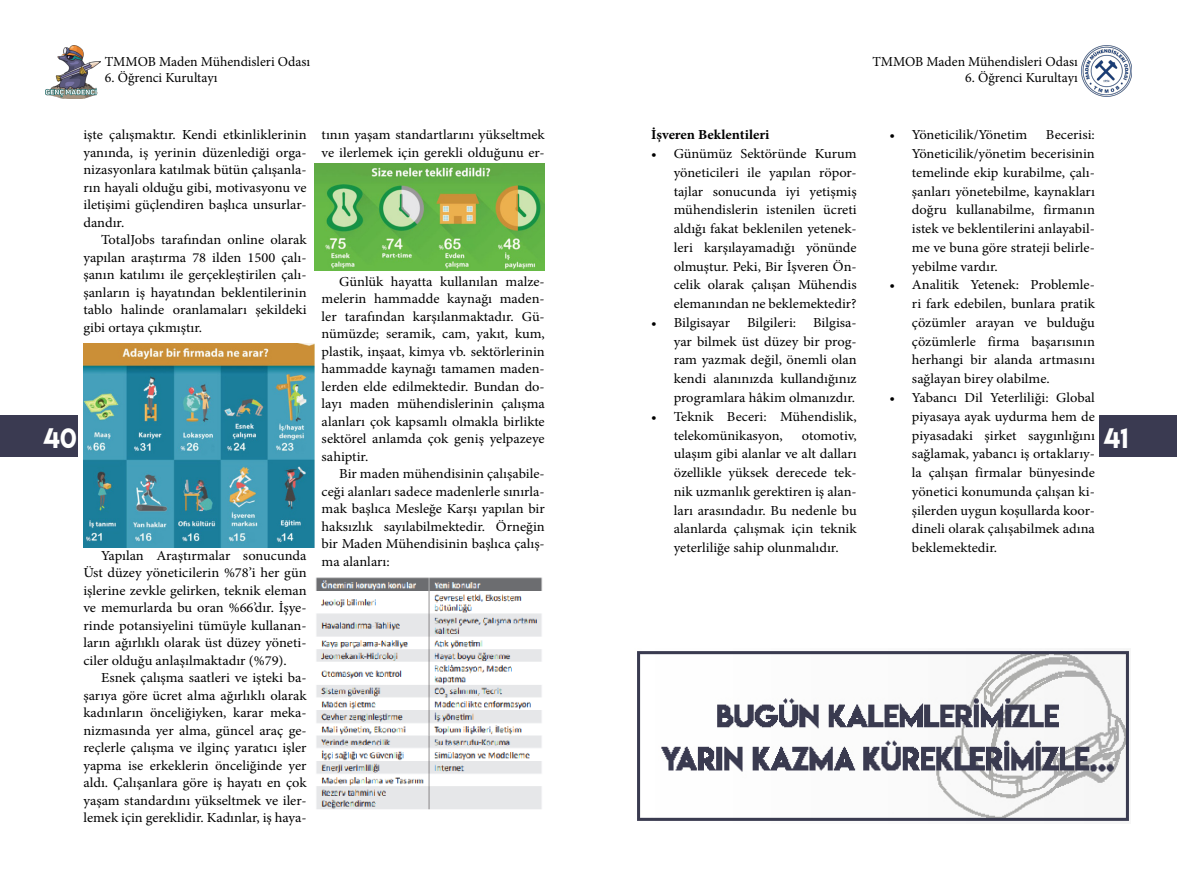
<style>
.page{position:relative;width:1177px;height:872px;background:#fff}
.page>*{position:absolute;margin:0;border:0;box-sizing:border-box;transform-origin:0 0}
.t1{font:25px "Lemon Milk";color:#fff}
.t2{font:13.75px/17.5px "Minion Pro";color:#000;text-align:justify;scale:1.05 1}
.t3{font:13.75px "Minion Pro";color:#000}
.t4{font:700 13.75px "Minion Pro";letter-spacing:-.005em;color:#000;scale:1.05 1}
</style>
<div class="page">
<div style="left:0;top:415px;width:77px;height:41px;background:#3a3a51"></div>
<div style="left:1099px;top:415px;width:77px;height:41px;background:#3a3a51"></div>
<img style="left:45px;top:45px;width:55px;height:53px">
<img style="left:1081px;top:45px;width:50px;height:52px">
<img style="left:83px;top:343px;width:231px;height:204px">
<img style="left:315px;top:164px;width:230px;height:107px">
<img style="left:315px;top:577px;width:228px;height:233px">
<img style="left:637px;top:649px;width:492px;height:172px">
<p class="t3" style="left:105px;top:52px;width:207px">TMMOB Maden Mühendisleri Odası</p>
<p class="t3" style="left:105px;top:69px;width:114px">6. Öğrenci Kurultayı</p>
<p class="t3" style="left:872px;top:52px;width:207px">TMMOB Maden Mühendisleri Odası</p>
<p class="t3" style="left:965px;top:69px;width:114px">6. Öğrenci Kurultayı</p>
<p class="t4" style="left:651px;top:125px;width:114px">İşveren Beklentileri</p>
<p class="t2" style="left:673px;top:144px;width:176px;line-height:18.8px;text-indent:-22px">• Günümüz Sektöründe Kurum yöneticileri ile yapılan röpor&shy;tajlar sonucunda iyi yetişmiş mühendislerin istenilen ücreti aldığı fakat beklenilen yetenek&shy;leri karşılayamadığı yönünde olmuştur. Peki, Bir İşveren Ön&shy;celik olarak çalışan Mühendis elemanından ne beklemektedir?</p>
<p class="t2" style="left:673px;top:313px;width:176px;line-height:18.8px;text-indent:-22px">• Bilgisayar Bilgileri: Bilgisa&shy;yar bilmek üst düzey bir prog&shy;ram yazmak değil, önemli olan kendi alanınızda kullandığınız programlara hâkim olmanızdır.</p>
<p class="t2" style="left:673px;top:407px;width:176px;line-height:18.8px;text-indent:-22px">• Teknik Beceri: Mühendislik, telekomünikasyon,</p>
<p class="t2" style="left:83px;top:126px;width:214px">işte çalışmaktır. Kendi etkinliklerinin yanında, iş yerinin düzenlediği orga&shy;nizasyonlara katılmak bütün çalışanla&shy;rın hayali olduğu gibi, motivasyonu ve iletişimi güçlendiren başlıca unsurlar&shy;dandır.</p>
<p class="t2" style="left:83px;top:231px;width:214px;text-indent:18px">TotalJobs tarafından online olarak yapılan araştırma 78 ilden 1500 çalı&shy;şanın katılımı ile gerçekleştirilen çalı&shy;şanların iş hayatından beklentilerinin tablo halinde oranlamaları şekildeki gibi ortaya çıkmıştır.</p>
<p class="t2" style="left:321px;top:126px;width:214px">tının yaşam standartlarını yükseltmek ve ilerlemek için gerekli olduğunu er-</p>
<p class="t2" style="left:889px;top:126px;width:133px">• Yöneticilik/Yönetim</p>
<p class="t2" style="left:911px;top:126px;width:176px;line-height:18.8px;text-indent:134px">Becerisi:<br>Yöneticilik/yönetim becerisinin temelinde ekip kurabilme, çalı&shy;şanları yönetebilme, kaynakları doğru kullanabilme, firmanın istek ve beklentilerini anlayabil&shy;me ve buna göre strateji belirle&shy;yebilme vardır.</p>
<p class="t2" style="left:911px;top:276px;width:176px;line-height:18.8px;text-indent:-22px">• Analitik Yetenek: Problemle&shy;ri fark edebilen, bunlara pratik çözümler arayan ve bulduğu çözümlerle firma başarısının herhangi bir alanda artmasını sağlayan birey olabilme.</p>
<p class="t2" style="left:911px;top:388px;width:176px;line-height:18.8px;text-indent:-22px">• Yabancı Dil Yeterliliği: Global piyasaya ayak uydurma hem de piyasadaki şirket saygınlığını sağlamak, yabancı iş ortaklarıy&shy;la çalışan firmalar bünyesinde yönetici konumunda çalışan ki&shy;şilerden uygun koşullarda koor&shy;dineli olarak çalışabilmek adına beklemektedir.</p>
<p class="t2" style="left:321px;top:273px;width:214px;text-indent:18px">Günlük hayatta kullanılan malze&shy;melerin hammadde kaynağı maden&shy;ler tarafından karşılanmaktadır. Gü&shy;nümüzde; seramik, cam, yakıt, kum, plastik, inşaat, kimya vb. sektörlerinin hammadde kaynağı tamamen maden&shy;lerden elde edilmektedir. Bundan do&shy;layı maden mühendislerinin çalışma alanları çok kapsamlı olmakla birlikte sektörel anlamda çok geniş yelpazeye sahiptir.</p>
<p class="t2" style="left:321px;top:465px;width:214px;text-indent:18px">Bir maden mühendisinin çalışabile&shy;ceği alanları sadece madenlerle sınırla&shy;mak başlıca Mesleğe Karşı yapılan bir haksızlık sayılabilmektedir. Örneğin bir Maden Mühendisinin başlıca çalış&shy;ma alanları:</p>
<h1 class="t1" style="left:43px;top:420px;width:35px">40</h1>
<h1 class="t1" style="left:1103px;top:420px;width:27px">41</h1>
<p class="t2" style="left:673px;top:426px;width:176px;line-height:18.8px;text-indent:128px">otomotiv, ulaşım gibi alanlar ve alt dalları özellikle yüksek derecede tek&shy;nik uzmanlık gerektiren iş alan&shy;ları arasındadır. Bu nedenle bu alanlarda çalışmak için teknik yeterliliğe sahip olunmalıdır.</p>
<p class="t2" style="left:83px;top:546px;width:214px;text-indent:18px">Yapılan Araştırmalar sonucunda Üst düzey yöneticilerin %78’i her gün işlerine zevkle gelirken, teknik eleman ve memurlarda bu oran %66’dır. İşye&shy;rinde potansiyelini tümüyle kullanan&shy;ların ağırlıklı olarak üst düzey yöneti&shy;ciler olduğu anlaşılmaktadır (%79).</p>
<p class="t2" style="left:83px;top:669px;width:214px;text-indent:18px">Esnek çalışma saatleri ve işteki ba&shy;şarıya göre ücret alma ağırlıklı olarak kadınların önceliğiyken, karar meka&shy;nizmasında yer alma, güncel araç ge&shy;reçlerle çalışma ve ilginç yaratıcı işler yapma ise erkeklerin önceliğinde yer aldı. Çalışanlara göre iş hayatı en çok yaşam standardını yükseltmek ve iler&shy;lemek için gereklidir. Kadınlar, iş haya-</p>
</div>
